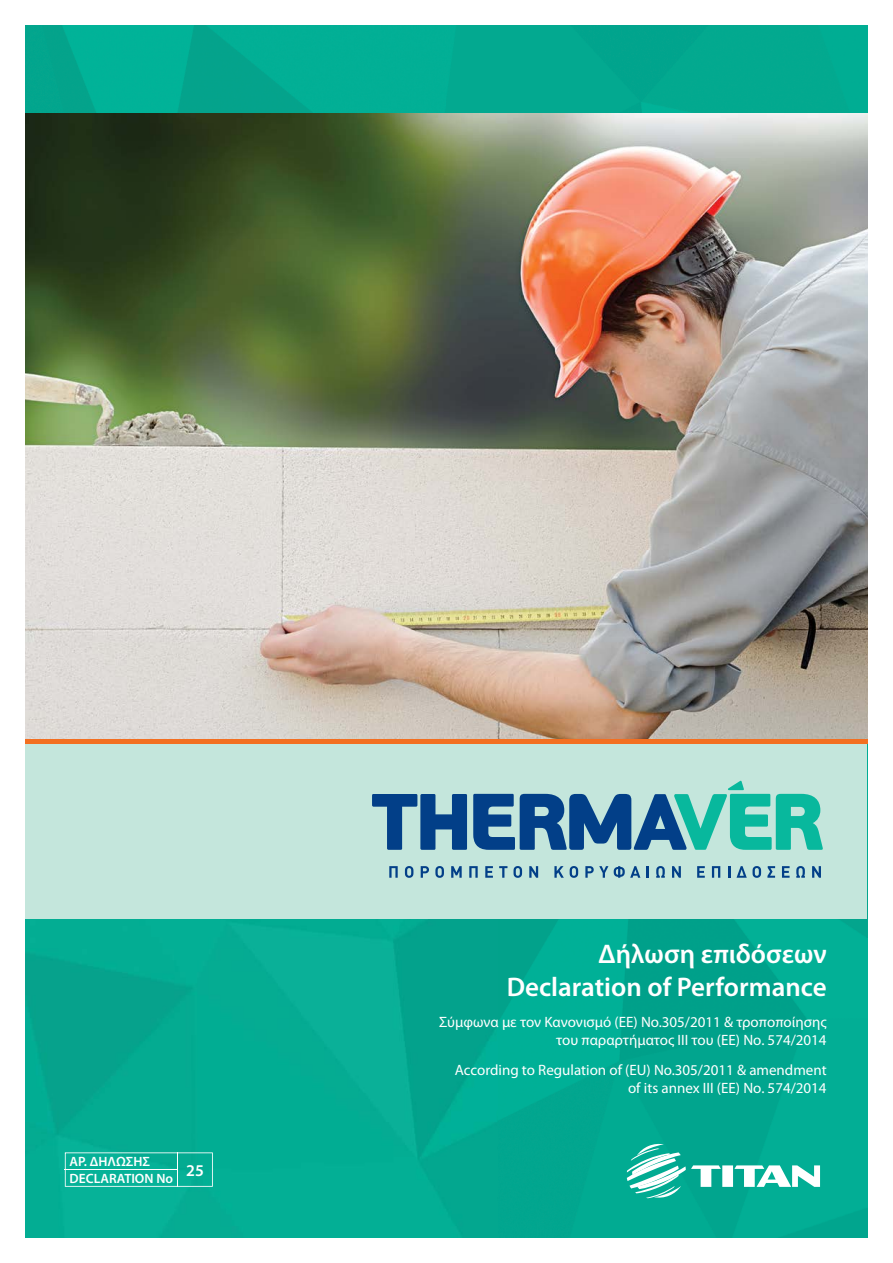
<style>
.page{position:relative;width:893px;height:1263px;background:#fff}
.page>*{position:absolute;margin:0;border:0;box-sizing:border-box;transform-origin:0 0}
.t1{font:600 27px/32.4px "Myriad Pro";color:#fff;text-align:right}
.t2{font:15px/18px "Myriad Pro";color:#fff;text-align:right}
.t3{font:600 13.5px/17.7px "Myriad Pro";color:#fff}
</style>
<div class="page">
<img style="left:26px;top:26px;width:841px;height:1211px">
<div style="left:26px;top:743px;width:841px;height:175px;background:#c4e6dc"></div>
<svg style="left:372px;top:781px;width:451px;height:69px"></svg>
<svg style="left:389px;top:866px;width:9px;height:12px"></svg>
<svg style="left:405px;top:866px;width:8px;height:12px"></svg>
<svg style="left:421px;top:866px;width:8px;height:12px"></svg>
<svg style="left:435px;top:866px;width:9px;height:12px"></svg>
<svg style="left:451px;top:866px;width:11px;height:12px"></svg>
<svg style="left:469px;top:866px;width:9px;height:12px"></svg>
<svg style="left:485px;top:866px;width:8px;height:12px"></svg>
<svg style="left:499px;top:866px;width:8px;height:12px"></svg>
<svg style="left:513px;top:866px;width:9px;height:12px"></svg>
<svg style="left:529px;top:866px;width:9px;height:12px"></svg>
<svg style="left:554px;top:866px;width:10px;height:12px"></svg>
<svg style="left:570px;top:866px;width:8px;height:12px"></svg>
<svg style="left:585px;top:866px;width:23px;height:12px"></svg>
<svg style="left:614px;top:866px;width:26px;height:12px"></svg>
<svg style="left:647px;top:866px;width:2px;height:12px"></svg>
<svg style="left:656px;top:866px;width:9px;height:12px"></svg>
<svg style="left:672px;top:866px;width:9px;height:12px"></svg>
<svg style="left:697px;top:866px;width:8px;height:12px"></svg>
<svg style="left:712px;top:866px;width:8px;height:12px"></svg>
<svg style="left:728px;top:866px;width:2px;height:12px"></svg>
<svg style="left:736px;top:866px;width:25px;height:12px"></svg>
<svg style="left:767px;top:866px;width:8px;height:12px"></svg>
<svg style="left:782px;top:866px;width:8px;height:12px"></svg>
<svg style="left:796px;top:866px;width:9px;height:12px"></svg>
<svg style="left:812px;top:866px;width:9px;height:12px"></svg>
<img style="left:25px;top:114px;width:843px;height:625px">
<svg style="left:627px;top:1143px;width:193px;height:55px"></svg>
<hr style="left:26px;top:739px;width:842px;height:4px;background:#f36f21">
<svg style="left:65px;top:1152px;width:148px;height:35px;background:#15b59d"></svg>
<hr style="left:65px;top:1169px;width:113px;height:1px;background:#fff">
<hr style="left:178px;top:1152px;width:1px;height:35px;background:#fff">
<p class="t3" style="left:70px;top:1152px;width:136px">ΑΡ. ΔΗΛΩΣΗΣ<br>DECLARATION No <sup>25</sup></p>
<h1 class="t1" style="left:507px;top:937px;width:321px">Δήλωση επιδόσεων<br>Declaration of Performance</h1>
<p class="t2" style="left:439px;top:1012px;width:389px">Σύμφωνα με τον Κανονισμό (ΕΕ) No.305/2011 &amp; τροποποίησης του παραρτήματος ΙΙΙ του (ΕΕ) Νο. 574/2014</p>
<p class="t2" style="left:455px;top:1061px;width:373px">According to Regulation of (EU) No.305/2011 &amp; amendment of its annex III (ΕΕ) Νο. 574/2014</p>
</div>
